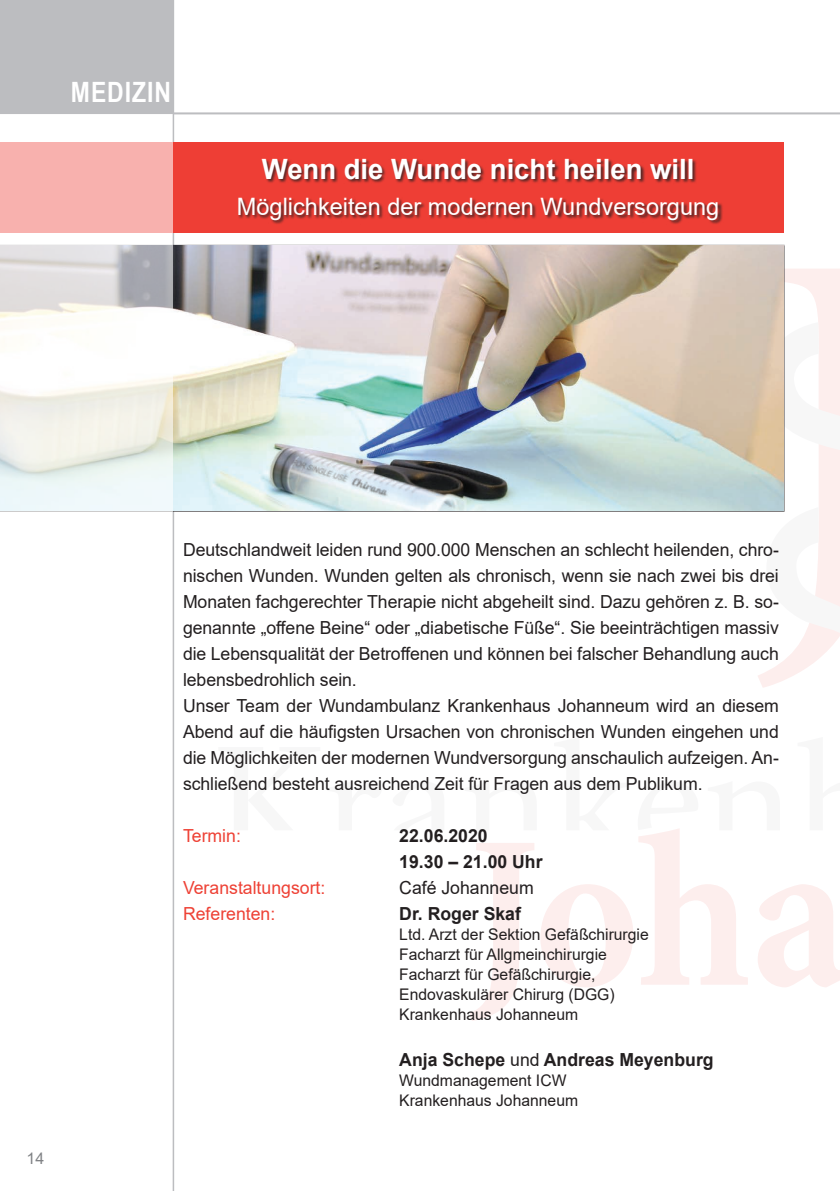
<style>
.page{position:relative;width:840px;height:1191px;background:#fff}
.page>*{position:absolute;margin:0;border:0;box-sizing:border-box;transform-origin:0 0}
.t1{font:700 28px "Arial";color:#fff}
.t2{font:700 28px "Arial Narrow";letter-spacing:.035em;color:#fff}
.t3{font:24px "Arial";color:#fff}
.t4{font:18px/26px "Arial";letter-spacing:-.005em;color:#231f20}
.t5{font:700 18px/26px "Arial";color:#231f20}
.t6{font:18px "Arial";color:#ee4135}
.t7{font:16px/20px "Arial";color:#231f20}
.t8{font:16px "Arial";color:#808285}
.s1{font-weight:400}
</style>
<div class="page">
<svg style="left:758px;top:268px;width:81px;height:420px"></svg>
<svg style="left:470px;top:829px;width:369px;height:192px"></svg>
<div style="left:0;top:0;width:174px;height:113px;background:#bcbdc0"></div>
<hr style="left:0;top:112px;width:839px;height:2px;background:#bcbdc0">
<hr style="left:172px;top:0;width:2px;height:1191px;background:#bcbdc0">
<div style="left:0;top:142px;width:782px;height:90px;background:#ee3e35"></div>
<div style="left:238px;top:159px;width:484px;height:66px;background:#231f20;opacity:.75"></div>
<img style="left:173px;top:245px;width:609px;height:265px">
<svg style="left:0;top:114px;width:173px;height:1077px"></svg>
<h1 class="t2" style="left:71px;top:71px;width:102px">MEDIZIN</h1>
<h1 class="t1" style="left:262px;top:150px;width:434px">Wenn die Wunde nicht heilen will</h1>
<h2 class="t3" style="left:237px;top:190px;width:483px">Möglichkeiten der modernen Wundversorgung</h2>
<p class="t8" style="left:26px;top:1147px;width:19px">14</p>
<p class="t4" style="left:183px;top:536px;width:597px">Deutschlandweit leiden rund 900.000 Menschen an schlecht heilenden, chro&shy;nischen Wunden. Wunden gelten als chronisch, wenn sie nach zwei bis drei Monaten fachgerechter Therapie nicht abgeheilt sind. Dazu gehören z. B. so&shy;genannte „offene Beine“ oder „diabetische Füße“. Sie beeinträchtigen massiv die Lebensqualität der Betroffenen und können bei falscher Behandlung auch lebensbedrohlich sein.<br>Unser Team der Wundambulanz Krankenhaus Johanneum wird an diesem Abend auf die häufigsten Ursachen von chronischen Wunden eingehen und die Möglichkeiten der modernen Wundversorgung anschaulich aufzeigen. An&shy;schließend besteht ausreichend Zeit für Fragen aus dem Publikum.</p>
<p class="t6" style="left:183px;top:823px;width:59px">Termin:</p>
<p class="t5" style="left:399px;top:823px;width:145px">22.06.2020<br>19.30 – 21.00 Uhr</p>
<p class="t6" style="left:183px;top:875px;width:144px">Veranstaltungsort:</p>
<p class="t4" style="left:399px;top:874px;width:136px">Café Johanneum</p>
<p class="t6" style="left:183px;top:901px;width:94px">Referenten:</p>
<p class="t5" style="left:399px;top:901px;width:123px">Dr. Roger Skaf</p>
<p class="t7" style="left:399px;top:924px;width:251px">Ltd. Arzt der Sektion Gefäßchirurgie<br>Facharzt für Allgmeinchirurgie<br>Facharzt für Gefäßchirurgie,<br>Endovaskulärer Chirurg (DGG)<br>Krankenhaus Johanneum</p>
<p class="t5" style="left:399px;top:1047px;width:316px">Anja Schepe <span class="s1">und</span> Andreas Meyenburg</p>
<p class="t7" style="left:399px;top:1070px;width:180px">Wundmanagement ICW<br>Krankenhaus Johanneum</p>
</div>
